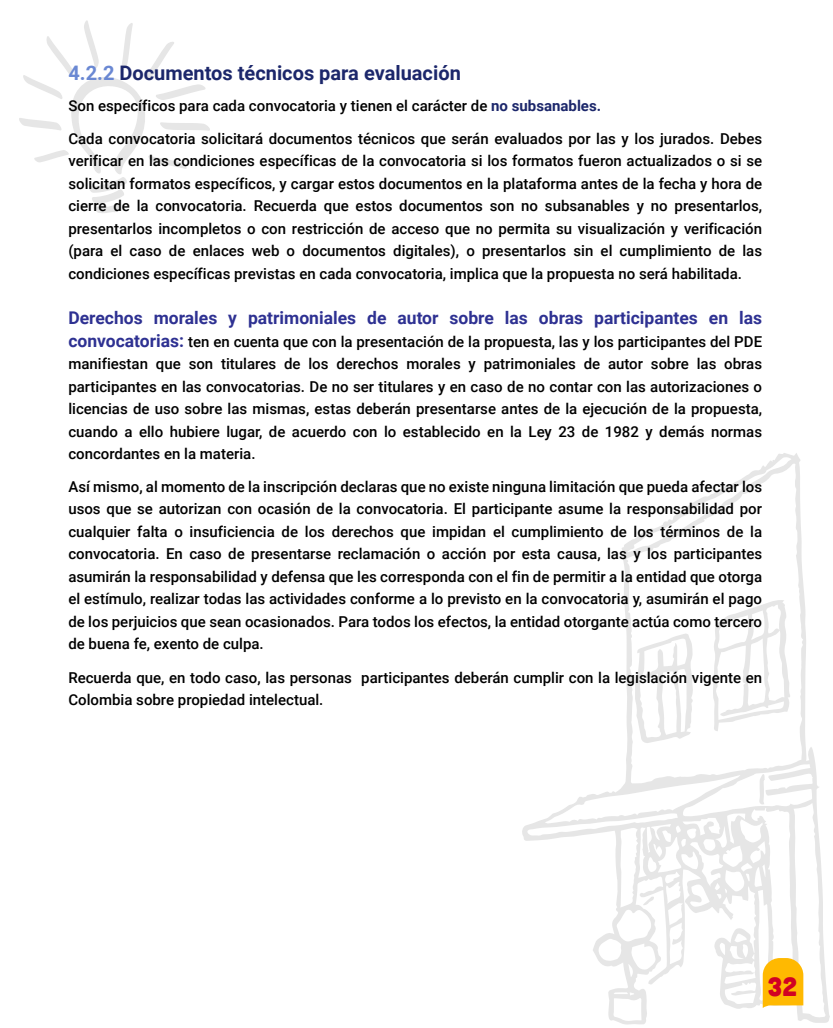
<style>
.page{position:relative;width:833px;height:1028px;background:#fff}
.page>*{position:absolute;margin:0;border:0;box-sizing:border-box;transform-origin:0 0}
.t1{font:26.25px "Cubano";color:#d10123}
.t2{font:700 20px "Roboto";color:#1c276b}
.t3{font:700 17.5px "Roboto";color:#2e3192}
.t4{font:500 15px/22.5px "Roboto";color:#000;text-align:justify}
.s1{color:#6a88d3}
.s2{font-weight:700;color:#1c276b}
.s3{font-weight:700;font-size:17.5px;color:#2e3192}
</style>
<div class="page">
<svg style="left:19px;top:20px;width:191px;height:193px"></svg>
<svg style="left:522px;top:453px;width:308px;height:571px"></svg>
<svg style="left:643px;top:896px;width:11px;height:9px"></svg>
<svg style="left:713px;top:599px;width:77px;height:132px"></svg>
<svg style="left:634px;top:633px;width:60px;height:110px"></svg>
<svg style="left:759px;top:774px;width:6px;height:30px"></svg>
<svg style="left:762px;top:958px;width:41px;height:50px;background:#fec120"></svg>
<h2 class="t2" style="left:68px;top:59px;width:394px"><span class="s1">4.2.2</span> Documentos técnicos para evaluación</h2>
<p class="t4" style="left:68px;top:89px;width:695px;line-height:32.5px">Son específicos para cada convocatoria y tienen el carácter de <span class="s2">no subsanables.<br></span>Cada convocatoria solicitará documentos técnicos que serán evaluados por las y los jurados. Debes</p>
<p class="t4" style="left:68px;top:149px;width:695px">verificar en las condiciones específicas de la convocatoria si los formatos fueron actualizados o si se solicitan formatos específicos, y cargar estos documentos en la plataforma antes de la fecha y hora de cierre de la convocatoria. Recuerda que estos documentos son no subsanables y no presentarlos, presentarlos incompletos o con restricción de acceso que no permita su visualización y verificación (para el caso de enlaces web o documentos digitales), o presentarlos sin el cumplimiento de las condiciones específicas previstas en cada convocatoria, implica que la propuesta no será habilitada.</p>
<p class="t3" style="left:68px;top:305px;width:695px">Derechos morales y patrimoniales de autor sobre las obras participantes en las</p>
<p class="t4" style="left:68px;top:329px;width:695px"><span class="s3">convocatorias:</span> ten en cuenta que con la presentación de la propuesta, las y los participantes del PDE manifiestan que son titulares de los derechos morales y patrimoniales de autor sobre las obras participantes en las convocatorias. De no ser titulares y en caso de no contar con las autorizaciones o licencias de uso sobre las mismas, estas deberán presentarse antes de la ejecución de la propuesta, cuando a ello hubiere lugar, de acuerdo con lo establecido en la Ley 23 de 1982 y demás normas concordantes en la materia.</p>
<p class="t4" style="left:68px;top:474px;width:695px">Así mismo, al momento de la inscripción declaras que no existe ninguna limitación que pueda afectar los usos que se autorizan con ocasión de la convocatoria. El participante asume la responsabilidad por cualquier falta o insuficiencia de los derechos que impidan el cumplimiento de los términos de la convocatoria. En caso de presentarse reclamación o acción por esta causa, las y los participantes asumirán la responsabilidad y defensa que les corresponda con el fin de permitir a la entidad que otorga el estímulo, realizar todas las actividades conforme a lo previsto en la convocatoria y, asumirán el pago de los perjuicios que sean ocasionados. Para todos los efectos, la entidad otorgante actúa como tercero de buena fe, exento de culpa.</p>
<p class="t4" style="left:68px;top:665px;width:695px">Recuerda que, en todo caso, las personas participantes deberán cumplir con la legislación vigente en<br>Colombia sobre propiedad intelectual.</p>
<h1 class="t1" style="left:767px;top:970px;width:32px">32</h1>
</div>
